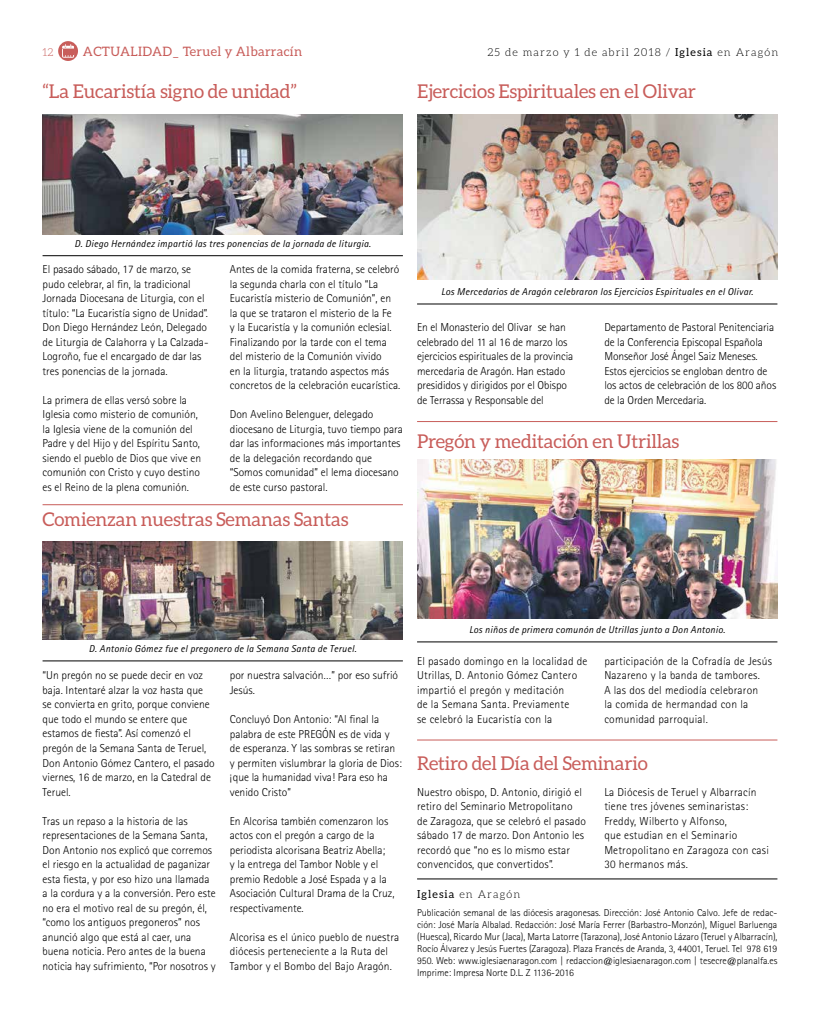
<style>
.page{position:relative;width:820px;height:1021px;background:#fff}
.page>*{position:absolute;margin:0;border:0;box-sizing:border-box;transform-origin:0 0}
.t1{font:19px "Aleo";letter-spacing:-.01em;color:#c85d5a}
.t2{font:13px "Aleo";letter-spacing:.025em;color:#c85d5a}
.t3{font:300 11.5px/14.5px "Rotis Sans Serif";color:#000}
.t4{font:300 11.5px/14.5px "Rotis Sans Serif";letter-spacing:.02em;color:#000}
.t5{font:300 11px "Aleo";letter-spacing:.1em;color:#000}
.t6{font:300 11px "Aleo";color:#c85d5a}
.t7{font:300 10px/12px "Rotis Sans Serif";color:#000;text-align:justify}
.t8{font:italic 10px "Rotis Sans Serif";letter-spacing:.025em;color:#000}
.s1{font-weight:400}
</style>
<div class="page">
<svg style="left:58px;top:41px;width:20px;height:20px"></svg>
<img style="left:43px;top:115px;width:360px;height:119px">
<hr style="left:43px;top:255px;width:360px;height:1px;background:#000">
<hr style="left:417px;top:878px;width:360px;height:1px;background:#000">
<hr style="left:43px;top:504px;width:360px;height:1px;background:#c85d5a">
<img style="left:43px;top:542px;width:360px;height:97px">
<hr style="left:43px;top:660px;width:360px;height:1px;background:#000">
<img style="left:417px;top:115px;width:360px;height:164px">
<hr style="left:417px;top:304px;width:360px;height:1px;background:#000">
<img style="left:417px;top:459px;width:360px;height:159px">
<hr style="left:417px;top:641px;width:360px;height:1px;background:#000">
<hr style="left:417px;top:421px;width:360px;height:1px;background:#c85d5a">
<hr style="left:417px;top:739px;width:360px;height:1px;background:#c85d5a">
<p class="t6" style="left:43px;top:46px;width:13px">12</p>
<p class="t2" style="left:83px;top:44px;width:221px">ACTUALIDAD_ Teruel y Albarracín</p>
<p class="t5" style="left:487px;top:46px;width:292px">25 de marzo y 1 de abril 2018 / <span class="s1">Iglesia</span> en Aragón</p>
<h1 class="t1" style="left:43px;top:81px;width:256px">“La Eucaristía signo de unidad”</h1>
<h1 class="t1" style="left:417px;top:81px;width:280px">Ejercicios Espirituales en el Olivar</h1>
<p class="t8" style="left:74px;top:238px;width:298px">D. Diego Hernández impartió las tres ponencias de la jornada de liturgia.</p>
<p class="t3" style="left:230px;top:262px;width:172px">Antes de la comida fraterna, se celebró la segunda charla con el título “La Eucaristía misterio de Comunión”, en la que se trataron el misterio de la Fe<br>y la Eucaristía y la comunión eclesial.<br>Finalizando por la tarde con el tema del misterio de la Comunión vivido<br>en la liturgia, tratando aspectos más concretos de la celebración eucarística.</p>
<p class="t3" style="left:230px;top:407px;width:174px">Don Avelino Belenguer, delegado diocesano de Liturgia, tuvo tiempo para dar las informaciones más importantes de la delegación recordando que “Somos comunidad” el lema diocesano de este curso pastoral.</p>
<h1 class="t1" style="left:43px;top:509px;width:307px">Comienzan nuestras Semanas Santas</h1>
<p class="t3" style="left:43px;top:262px;width:167px">El pasado sábado, 17 de marzo, se pudo celebrar, al fin, la tradicional Jornada Diocesana de Liturgia, con el título: “La Eucaristía signo de Unidad”.<br>Don Diego Hernández León, Delegado de Liturgia de Calahorra y La Calzada-Logroño, fue el encargado de dar las tres ponencias de la jornada.</p>
<p class="t3" style="left:43px;top:392px;width:160px">La primera de ellas versó sobre la Iglesia como misterio de comunión, la Iglesia viene de la comunión del Padre y del Hijo y del Espíritu Santo, siendo el pueblo de Dios que vive en comunión con Cristo y cuyo destino es el Reino de la plena comunión.</p>
<p class="t8" style="left:441px;top:286px;width:313px">Los Mercedarios de Aragón celebraron los Ejercicios Espirituales en el Olivar.</p>
<p class="t3" style="left:417px;top:320px;width:158px">En el Monasterio del Olivar se han celebrado del 11 al 16 de marzo los ejercicios espirituales de la provincia mercedaria de Aragón. Han estado presididos y dirigidos por el Obispo de Terrassa y Responsable del</p>
<p class="t3" style="left:604px;top:320px;width:173px">Departamento de Pastoral Penitenciaria de la Conferencia Episcopal Española Monseñor José Ángel Saiz Meneses.<br>Estos ejercicios se engloban dentro de los actos de celebración de los 800 años de la Orden Mercedaria.</p>
<h1 class="t1" style="left:417px;top:430px;width:264px">Pregón y meditación en Utrillas</h1>
<p class="t8" style="left:89px;top:643px;width:269px">D. Antonio Gómez fue el pregonero de la Semana Santa de Teruel.</p>
<p class="t3" style="left:43px;top:668px;width:174px">“Un pregón no se puede decir en voz baja. Intentaré alzar la voz hasta que se convierta en grito, porque conviene que todo el mundo se entere que estamos de fiesta”. Así comenzó el pregón de la Semana Santa de Teruel,<br>Don Antonio Gómez Cantero, el pasado viernes, 16 de marzo, en la Catedral de<br>Teruel.</p>
<p class="t3" style="left:43px;top:813px;width:174px">Tras un repaso a la historia de las representaciones de la Semana Santa, Don Antonio nos explicó que corremos el riesgo en la actualidad de paganizar esta fiesta, y por eso hizo una llamada a la cordura y a la conversión. Pero este no era el motivo real de su pregón, él, “como los antiguos pregoneros” nos anunció algo que está al caer, una buena noticia. Pero antes de la buena noticia hay sufrimiento, “Por nosotros y</p>
<p class="t3" style="left:230px;top:668px;width:170px">por nuestra salvación…” por eso sufrió<br>Jesús.</p>
<p class="t3" style="left:230px;top:712px;width:173px">Concluyó Don Antonio: “Al final la palabra de este PREGÓN es de vida y de esperanza. Y las sombras se retiran y permiten vislumbrar la gloria de Dios: ¡que la humanidad viva! Para eso ha venido Cristo”</p>
<p class="t3" style="left:230px;top:813px;width:166px">En Alcorisa también comenzaron los actos con el pregón a cargo de la periodista alcorisana Beatriz Abella;<br>y la entrega del Tambor Noble y el premio Redoble a José Espada y a la<br>Asociación Cultural Drama de la Cruz, respectivamente.</p>
<p class="t3" style="left:230px;top:929px;width:171px">Alcorisa es el único pueblo de nuestra diócesis perteneciente a la Ruta del<br>Tambor y el Bombo del Bajo Aragón.</p>
<p class="t8" style="left:469px;top:624px;width:257px">Los niños de primera comunón de Utrillas junto a Don Antonio.</p>
<p class="t4" style="left:417px;top:653px;width:172px">El pasado domingo en la localidad de Utrillas, D. Antonio Gómez Cantero impartió el pregón y meditación<br>de la Semana Santa. Previamente<br>se celebró la Eucaristía con la</p>
<p class="t4" style="left:604px;top:653px;width:169px">participación de la Cofradía de Jesús<br>Nazareno y la banda de tambores.<br>A las dos del mediodía celebraron<br>la comida de hermandad con la comunidad parroquial.</p>
<h1 class="t1" style="left:417px;top:753px;width:232px">Retiro del Día del Seminario</h1>
<p class="t3" style="left:417px;top:784px;width:170px">Nuestro obispo, D. Antonio, dirigió el retiro del Seminario Metropolitano de Zaragoza, que se celebró el pasado sábado 17 de marzo. Don Antonio les recordó que “no es lo mismo estar convencidos, que convertidos”.</p>
<p class="t4" style="left:604px;top:784px;width:166px">La Diócesis de Teruel y Albarracín tiene tres jóvenes seminaristas:<br>Freddy, Wilberto y Alfonso,<br>que estudian en el Seminario<br>Metropolitano en Zaragoza con casi<br>30 hermanos más.</p>
<p class="t5" style="left:417px;top:888px;width:105px"><span class="s1">Iglesia</span> en Aragón</p>
<p class="t7" style="left:417px;top:906px;width:362px">Publicación semanal de las diócesis aragonesas. Dirección: José Antonio Calvo. Jefe de redac&shy;ción: José María Albalad. Redacción: José María Ferrer (Barbastro-Monzón), Miguel Barluenga (Huesca), Ricardo Mur (Jaca), Marta Latorre (Tarazona), José Antonio Lázaro (Teruel y Albarracín), Rocío Álvarez y Jesús Fuertes (Zaragoza). Plaza Francés de Aranda, 3, 44001, Teruel. Tel 978 619<br>950. Web: www.iglesiaenaragon.com | redaccion@iglesiaenaragon.com | tesecre@planalfa.es Imprime: Impresa Norte D.L. Z 1136-2016</p>
</div>
